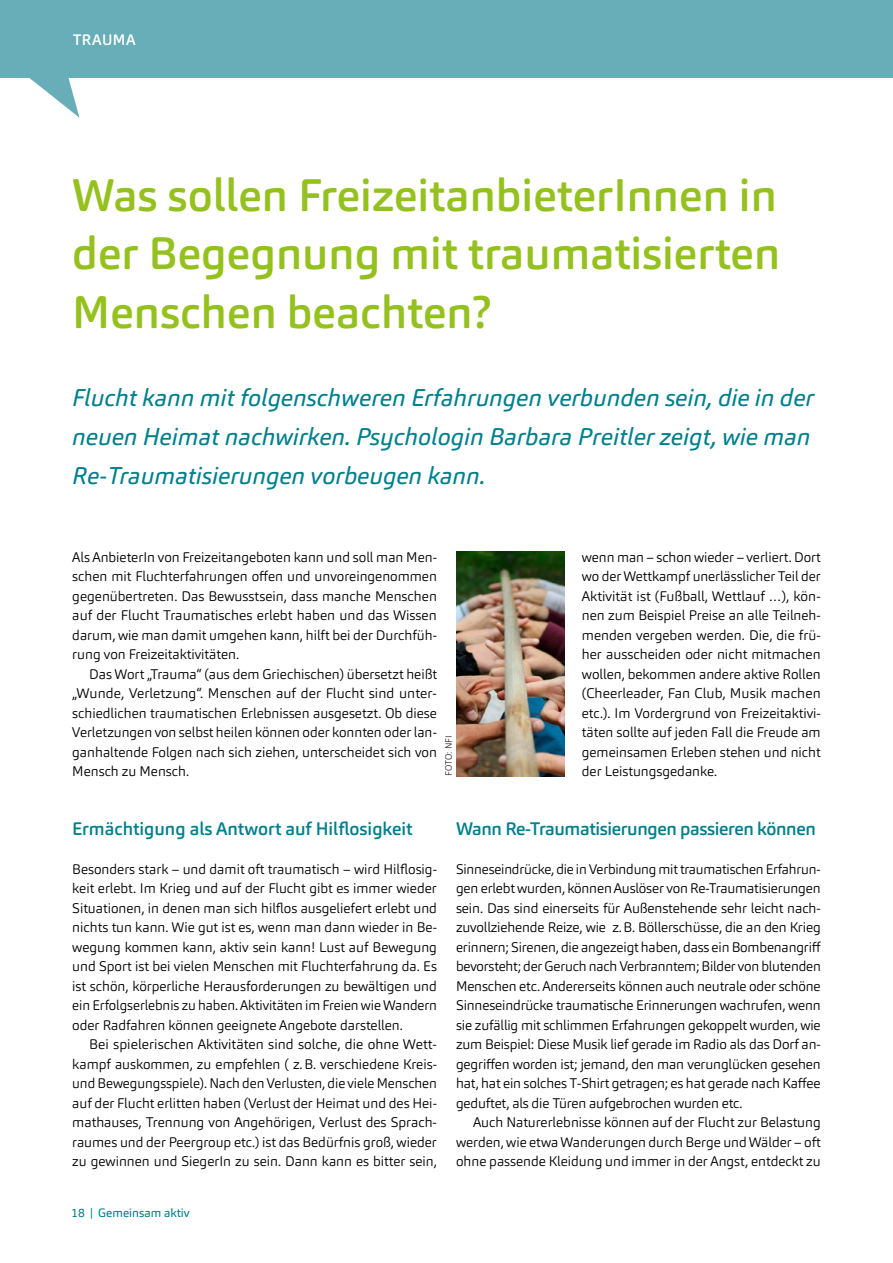
<style>
.page{position:relative;width:893px;height:1263px;background:#fff}
.page>*{position:absolute;margin:0;border:0;box-sizing:border-box;transform-origin:0 0}
.Überschrift_01{font:500 45px/58.5px "Carnas";color:#95c11f;text-align:justify}
.Überschrift_02{font:italic 24px/39px "Carnas";color:#00808d}
.Zwischentitel_01{font:500 18px "Carnas";letter-spacing:-.02em;color:#00808d}
.Zwischentitel_01-2{font:500 18px "Carnas";color:#00808d}
.Kopfzeile{font:500 15px "Carnas";letter-spacing:.03em;color:#fff}
.Fliesstext__1__Ze{font:300 13.8px/19.5px "Carnas";color:#000;text-align:justify}
.Fliesstext{font:300 13.8px/19.5px "Carnas";color:#000;text-align:justify}
.t1{font:12px "Carnas";color:#00808d}
.Fotocredit{font:200 9px "Carnas";letter-spacing:.02em;color:#000}
</style>
<div class="page">
<svg style="left:0;top:0;width:893px;height:118px;fill:#68aeb8"></svg>
<img style="left:456px;top:552px;width:109px;height:224px">
<p class="Kopfzeile" style="left:73px;top:30px;width:64px">TRAUMA</p>
<p class="Überschrift_01" style="left:72px;top:166px;width:709px">Was sollen FreizeitanbieterInnen in der Begegnung mit traumatisierten Menschen beachten?</p>
<p class="Überschrift_02" style="left:72px;top:378px;width:743px">Flucht kann mit folgenschweren Erfahrungen verbunden sein, die in der neuen Heimat nachwirken. Psychologin Barbara Preitler zeigt, wie man<br>Re-Traumatisierungen vorbeugen kann.</p>
<p class="Fliesstext__1__Ze" style="left:72px;top:547px;width:366px">Als AnbieterIn von Freizeitangeboten kann und soll man Men&shy;schen mit Fluchterfahrungen offen und unvoreingenommen gegenübertreten. Das Bewusstsein, dass manche Menschen auf der Flucht Traumatisches erlebt haben und das Wissen darum, wie man damit umgehen kann, hilft bei der Durchfüh&shy;rung von Freizeitaktivitäten.</p>
<p class="Fliesstext" style="left:72px;top:664px;width:366px;text-indent:17px">Das Wort „Trauma“ (aus dem Griechischen) übersetzt heißt „Wunde, Verletzung“. Menschen auf der Flucht sind unter&shy;schiedlichen traumatischen Erlebnissen ausgesetzt. Ob diese Verletzungen von selbst heilen können oder konnten oder lan&shy;ganhaltende Folgen nach sich ziehen, unterscheidet sich von Mensch zu Mensch.</p>
<p class="Fotocredit" style="left:443px;top:776px;width:43px;rotate:-90deg">FOTO: NFI</p>
<p class="Fliesstext" style="left:582px;top:547px;width:240px">wenn man – schon wieder – verliert. Dort wo der Wettkampf unerlässlicher Teil der Aktivität ist (Fußball, Wettlauf …), kön&shy;nen zum Beispiel Preise an alle Teilneh&shy;menden vergeben werden. Die, die frü&shy;her ausscheiden oder nicht mitmachen wollen, bekommen andere aktive Rollen (Cheerleader, Fan Club, Musik machen etc.). Im Vordergrund von Freizeitaktivi&shy;täten sollte auf jeden Fall die Freude am gemeinsamen Erleben stehen und nicht der Leistungsgedanke.</p>
<p class="Zwischentitel_01-2" style="left:72px;top:817px;width:342px">Ermächtigung als Antwort auf Hilflosigkeit</p>
<p class="Fliesstext__1__Ze" style="left:72px;top:859px;width:366px">Besonders stark – und damit oft traumatisch – wird Hilflosig&shy;keit erlebt. Im Krieg und auf der Flucht gibt es immer wieder Situationen, in denen man sich hilflos ausgeliefert erlebt und nichts tun kann. Wie gut ist es, wenn man dann wieder in Be&shy;wegung kommen kann, aktiv sein kann! Lust auf Bewegung und Sport ist bei vielen Menschen mit Fluchterfahrung da. Es ist schön, körperliche Herausforderungen zu bewältigen und ein Erfolgserlebnis zu haben.Aktivitäten im Freien wieWandern oder Radfahren können geeignete Angebote darstellen.</p>
<p class="Fliesstext" style="left:72px;top:1035px;width:366px;text-indent:17px">Bei spielerischen Aktivitäten sind solche, die ohne Wett&shy;kampf auskommen, zu empfehlen ( z.B. verschiedene Kreis&shy;und Bewegungsspiele). Nach den Verlusten, die viele Menschen auf der Flucht erlitten haben (Verlust der Heimat und des Hei&shy;mathauses, Trennung von Angehörigen, Verlust des Sprach&shy;raumes und der Peergroup etc.) ist das Bedürfnis groß, wieder zu gewinnen und SiegerIn zu sein. Dann kann es bitter sein,</p>
<p class="t1" style="left:71px;top:1206px;width:120px">18 | Gemeinsam aktiv</p>
<p class="Zwischentitel_01" style="left:456px;top:817px;width:361px">Wann Re-Traumatisierungen passieren können</p>
<p class="Fliesstext__1__Ze" style="left:456px;top:859px;width:367px">Sinneseindrücke, die in Verbindung mit traumatischen Erfahrun&shy;gen erlebt wurden, könnenAuslöser von Re-Traumatisierungen sein. Das sind einerseits für Außenstehende sehr leicht nach&shy;zuvollziehende Reize, wie z.B. Böllerschüsse, die an den Krieg erinnern; Sirenen, die angezeigt haben, dass ein Bombenangriff bevorsteht; der Geruch nach Verbranntem; Bilder von blutenden Menschen etc. Andererseits können auch neutrale oder schöne Sinneseindrücke traumatische Erinnerungen wachrufen, wenn sie zufällig mit schlimmen Erfahrungen gekoppelt wurden, wie zum Beispiel: Diese Musik lief gerade im Radio als das Dorf an&shy;gegriffen worden ist; jemand, den man verunglücken gesehen hat, hat ein solches T-Shirt getragen; es hat gerade nach Kaffee geduftet, als die Türen aufgebrochen wurden etc.</p>
<p class="Fliesstext" style="left:456px;top:1113px;width:366px;text-indent:17px">Auch Naturerlebnisse können auf der Flucht zur Belastung werden, wie etwa Wanderungen durch Berge und Wälder – oft ohne passende Kleidung und immer in der Angst, entdeckt zu</p>
</div>
